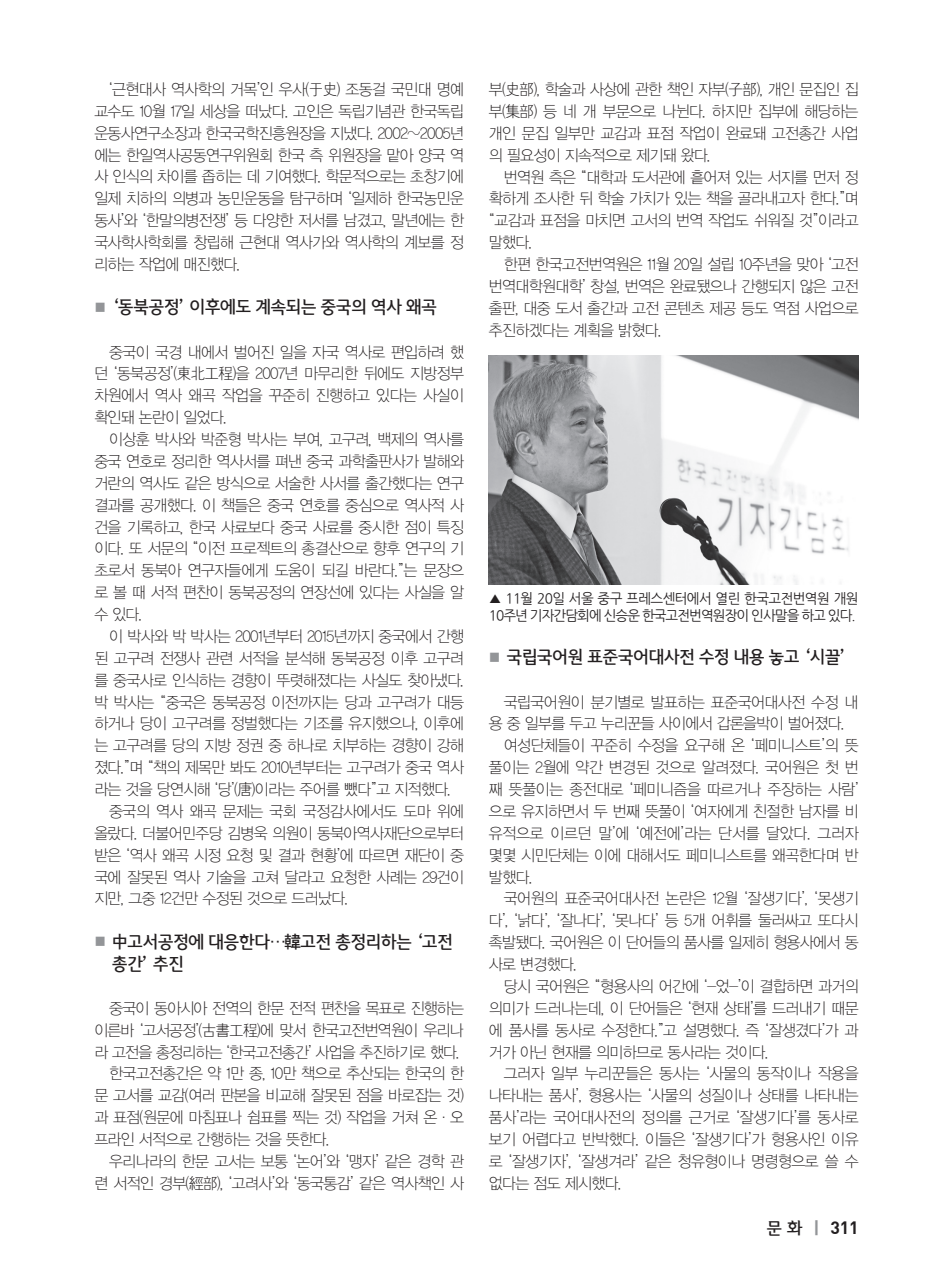
<style>
.page{position:relative;width:933px;height:1275px;background:#fff}
.page>*{position:absolute;margin:0;border:0;box-sizing:border-box;transform-origin:0 0}
.t1{font:500 17.5px/21.9px "Auction Gothic";letter-spacing:-.04em;color:#231f20;scale:.96 1}
.t2{font:17.5px "Dinbol";color:#231f20}
.t3{font:15.75px/21.9px "YDVYGO11";letter-spacing:-.04em;color:#231f20;text-align:justify;scale:.96 1}
.t4{font:15.75px "YDVYGO11";letter-spacing:-.015em;color:#231f20;scale:.96 1}
.t5{font:15.75px "YDVYGO11";letter-spacing:-.02em;color:#231f20;scale:.96 1}
.t6{font:14px/17.5px "Nanum Gothic OTF";letter-spacing:-.07em;color:#231f20}
.s1{font-weight:700;font-size:12.25px;color:#939598}
.s2{font-family:"YDVYGO13";font-weight:400}
.s3{font-family:"Auction Gothic";font-weight:500;font-size:16.62px}
.s4{font-family:"YDVYGO14";font-size:21px;color:#939598}
</style>
<div class="page">
<img style="left:489px;top:356px;width:369px;height:228px">
<p class="t3" style="left:94px;top:77px;width:386px;text-indent:15px">‘근현대사 역사학의 거목’인 우사(于史) 조동걸 국민대 명예 교수도 10월 17일 세상을 떠났다. 고인은 독립기념관 한국독립 운동사연구소장과 한국국학진흥원장을 지냈다. 2002~2005년 에는 한일역사공동연구위원회 한국 측 위원장을 맡아 양국 역 사 인식의 차이를 좁히는 데 기여했다. 학문적으로는 초창기에 일제 치하의 의병과 농민운동을 탐구하며 ‘일제하 한국농민운 동사’와 ‘한말의병전쟁’ 등 다양한 저서를 남겼고, 말년에는 한 국사학사학회를 창립해 근현대 역사가와 역사학의 계보를 정 리하는 작업에 매진했다.</p>
<p class="t1" style="left:94px;top:297px;width:358px"><span class="s1">■</span> ‘동북공정’ 이후에도 계속되는 중국의 역사 왜곡</p>
<p class="t3" style="left:94px;top:340px;width:386px;text-indent:15px">중국이 국경 내에서 벌어진 일을 자국 역사로 편입하려 했 던 ‘동북공정’(東北工程)을 2007년 마무리한 뒤에도 지방정부 차원에서 역사 왜곡 작업을 꾸준히 진행하고 있다는 사실이 확인돼 논란이 일었다.</p>
<p class="t3" style="left:94px;top:427px;width:387px;text-indent:15px">이상훈 박사와 박준형 박사는 부여, 고구려, 백제의 역사를 중국 연호로 정리한 역사서를 펴낸 중국 과학출판사가 발해와 거란의 역사도 같은 방식으로 서술한 사서를 출간했다는 연구 결과를 공개했다. 이 책들은 중국 연호를 중심으로 역사적 사 건을 기록하고, 한국 사료보다 중국 사료를 중시한 점이 특징 이다. 또 서문의 “이전 프로젝트의 총결산으로 향후 연구의 기 초로서 동북아 연구자들에게 도움이 되길 바란다.”는 문장으 로 볼 때 서적 편찬이 동북공정의 연장선에 있다는 사실을 알 수 있다.</p>
<p class="t3" style="left:109px;top:624px;width:371px">이 박사와 박 박사는 2001년부터 2015년까지 중국에서 간행</p>
<p class="t3" style="left:94px;top:646px;width:386px">된 고구려 전쟁사 관련 서적을 분석해 동북공정 이후 고구려</p>
<p class="t3" style="left:94px;top:668px;width:386px">를 중국사로 인식하는 경향이 뚜렷해졌다는 사실도 찾아냈다.</p>
<p class="t3" style="left:94px;top:690px;width:386px">박 박사는 “중국은 동북공정 이전까지는 당과 고구려가 대등</p>
<p class="t3" style="left:94px;top:712px;width:386px">하거나 당이 고구려를 정벌했다는 기조를 유지했으나, 이후에</p>
<p class="t3" style="left:94px;top:734px;width:386px">는 고구려를 당의 지방 정권 중 하나로 치부하는 경향이 강해</p>
<p class="t3" style="left:94px;top:756px;width:386px">졌다.”며 “책의 제목만 봐도 2010년부터는 고구려가 중국 역사</p>
<p class="t3" style="left:94px;top:778px;width:373px">라는 것을 당연시해 ‘당’(唐)이라는 주어를 뺐다”고 지적했다.</p>
<p class="t3" style="left:109px;top:799px;width:371px">중국의 역사 왜곡 문제는 국회 국정감사에서도 도마 위에</p>
<p class="t3" style="left:94px;top:821px;width:386px">올랐다. 더불어민주당 김병욱 의원이 동북아역사재단으로부터</p>
<p class="t3" style="left:94px;top:843px;width:386px">받은 ‘역사 왜곡 시정 요청 및 결과 현황’에 따르면 재단이 중</p>
<p class="t3" style="left:94px;top:865px;width:386px">국에 잘못된 역사 기술을 고쳐 달라고 요청한 사례는 29건이</p>
<p class="t3" style="left:94px;top:887px;width:266px">지만, 그중 12건만 수정된 것으로 드러났다.</p>
<p class="t1" style="left:112px;top:931px;width:357px;text-indent:-18px"><span class="s1">■</span> <span class="s2">中</span>고서공정에 대응한다…<span class="s2">韓</span>고전 총정리하는 ‘고전 총간’ 추진</p>
<p class="t3" style="left:109px;top:996px;width:371px">중국이 동아시아 전역의 한문 전적 편찬을 목표로 진행하는</p>
<p class="t3" style="left:94px;top:1018px;width:386px">이른바 ‘고서공정’(古書工程)에 맞서 한국고전번역원이 우리나</p>
<p class="t3" style="left:94px;top:1040px;width:382px">라 고전을 총정리하는 ‘한국고전총간’ 사업을 추진하기로 했다.</p>
<p class="t3" style="left:109px;top:1062px;width:371px">한국고전총간은 약 1만 종, 10만 책으로 추산되는 한국의 한</p>
<p class="t3" style="left:94px;top:1084px;width:386px">문 고서를 교감(여러 판본을 비교해 잘못된 점을 바로잡는 것)</p>
<p class="t3" style="left:94px;top:1106px;width:386px">과 표점(원문에 마침표나 쉼표를 찍는 것) 작업을 거쳐 온·오</p>
<p class="t3" style="left:94px;top:1127px;width:246px">프라인 서적으로 간행하는 것을 뜻한다.</p>
<p class="t3" style="left:109px;top:1149px;width:371px">우리나라의 한문 고서는 보통 ‘논어’와 ‘맹자’ 같은 경학 관</p>
<p class="t3" style="left:94px;top:1171px;width:386px">련 서적인 경부(經部), ‘고려사’와 ‘동국통감’ 같은 역사책인 사</p>
<p class="t3" style="left:489px;top:77px;width:386px">부(史部), 학술과 사상에 관한 책인 자부(子部), 개인 문집인 집 부(集部) 등 네 개 부문으로 나뉜다. 하지만 집부에 해당하는 개인 문집 일부만 교감과 표점 작업이 완료돼 고전총간 사업 의 필요성이 지속적으로 제기돼 왔다.</p>
<p class="t3" style="left:489px;top:165px;width:386px;text-indent:15px">번역원 측은 “대학과 도서관에 흩어져 있는 서지를 먼저 정 확하게 조사한 뒤 학술 가치가 있는 책을 골라내고자 한다.”며 “교감과 표점을 마치면 고서의 번역 작업도 쉬워질 것”이라고 말했다.</p>
<p class="t3" style="left:489px;top:253px;width:386px;text-indent:15px">한편 한국고전번역원은 11월 20일 설립 10주년을 맞아 ‘고전 번역대학원대학’ 창설, 번역은 완료됐으나 간행되지 않은 고전 출판, 대중 도서 출간과 고전 콘텐츠 제공 등도 역점 사업으로 추진하겠다는 계획을 밝혔다.</p>
<p class="t6" style="left:489px;top:589px;width:371px">▲ 11월 20일 서울 중구 프레스센터에서 열린 한국고전번역원 개원<br>10주년 기자간담회에 신승운 한국고전번역원장이 인사말을 하고 있다.</p>
<p class="t1" style="left:489px;top:647px;width:374px"><span class="s1">■</span> 국립국어원 표준국어대사전 수정 내용 놓고 ‘시끌’</p>
<p class="t3" style="left:504px;top:690px;width:371px">국립국어원이 분기별로 발표하는 표준국어대사전 수정 내</p>
<p class="t3" style="left:489px;top:712px;width:372px">용 중 일부를 두고 누리꾼들 사이에서 갑론을박이 벌어졌다.</p>
<p class="t3" style="left:504px;top:734px;width:371px">여성단체들이 꾸준히 수정을 요구해 온 ‘페미니스트’의 뜻</p>
<p class="t3" style="left:489px;top:756px;width:386px">풀이는 2월에 약간 변경된 것으로 알려졌다. 국어원은 첫 번</p>
<p class="t3" style="left:489px;top:777px;width:387px">째 뜻풀이는 종전대로 ‘페미니즘을 따르거나 주장하는 사람’</p>
<p class="t3" style="left:489px;top:799px;width:386px">으로 유지하면서 두 번째 뜻풀이 ‘여자에게 친절한 남자를 비</p>
<p class="t4" style="left:489px;top:823px;width:387px">유적으로 이르던 말’에 ‘예전에’라는 단서를 달았다. 그러자</p>
<p class="t3" style="left:489px;top:843px;width:386px">몇몇 시민단체는 이에 대해서도 페미니스트를 왜곡한다며 반</p>
<p class="t3" style="left:489px;top:865px;width:47px">발했다.</p>
<p class="t3" style="left:504px;top:887px;width:371px">국어원의 표준국어대사전 논란은 12월 ‘잘생기다’, ‘못생기</p>
<p class="t3" style="left:489px;top:909px;width:386px">다’, ‘낡다’, ‘잘나다’, ‘못나다’ 등 5개 어휘를 둘러싸고 또다시</p>
<p class="t3" style="left:489px;top:931px;width:386px">촉발됐다. 국어원은 이 단어들의 품사를 일제히 형용사에서 동</p>
<p class="t3" style="left:489px;top:952px;width:93px">사로 변경했다.</p>
<p class="t3" style="left:504px;top:974px;width:371px">당시 국어원은 “형용사의 어간에 ‘-었-’이 결합하면 과거의</p>
<p class="t3" style="left:489px;top:996px;width:386px">의미가 드러나는데, 이 단어들은 ‘현재 상태’를 드러내기 때문</p>
<p class="t3" style="left:489px;top:1018px;width:386px">에 품사를 동사로 수정한다.”고 설명했다. 즉 ‘잘생겼다’가 과</p>
<p class="t3" style="left:489px;top:1040px;width:293px">거가 아닌 현재를 의미하므로 동사라는 것이다.</p>
<p class="t3" style="left:504px;top:1062px;width:371px">그러자 일부 누리꾼들은 동사는 ‘사물의 동작이나 작용을</p>
<p class="t3" style="left:489px;top:1084px;width:386px">나타내는 품사’, 형용사는 ‘사물의 성질이나 상태를 나타내는</p>
<p class="t5" style="left:489px;top:1107px;width:387px">품사’라는 국어대사전의 정의를 근거로 ‘잘생기다’를 동사로</p>
<p class="t3" style="left:489px;top:1128px;width:386px">보기 어렵다고 반박했다. 이들은 ‘잘생기다’가 형용사인 이유</p>
<p class="t3" style="left:489px;top:1149px;width:387px">로 ‘잘생기자’, ‘잘생겨라’ 같은 청유형이나 명령형으로 쓸 수</p>
<p class="t3" style="left:489px;top:1171px;width:140px">없다는 점도 제시했다.</p>
<p class="t2" style="left:766px;top:1216px;width:94px"><span class="s3">문 화</span> <span class="s4">l</span> 311</p>
</div>
